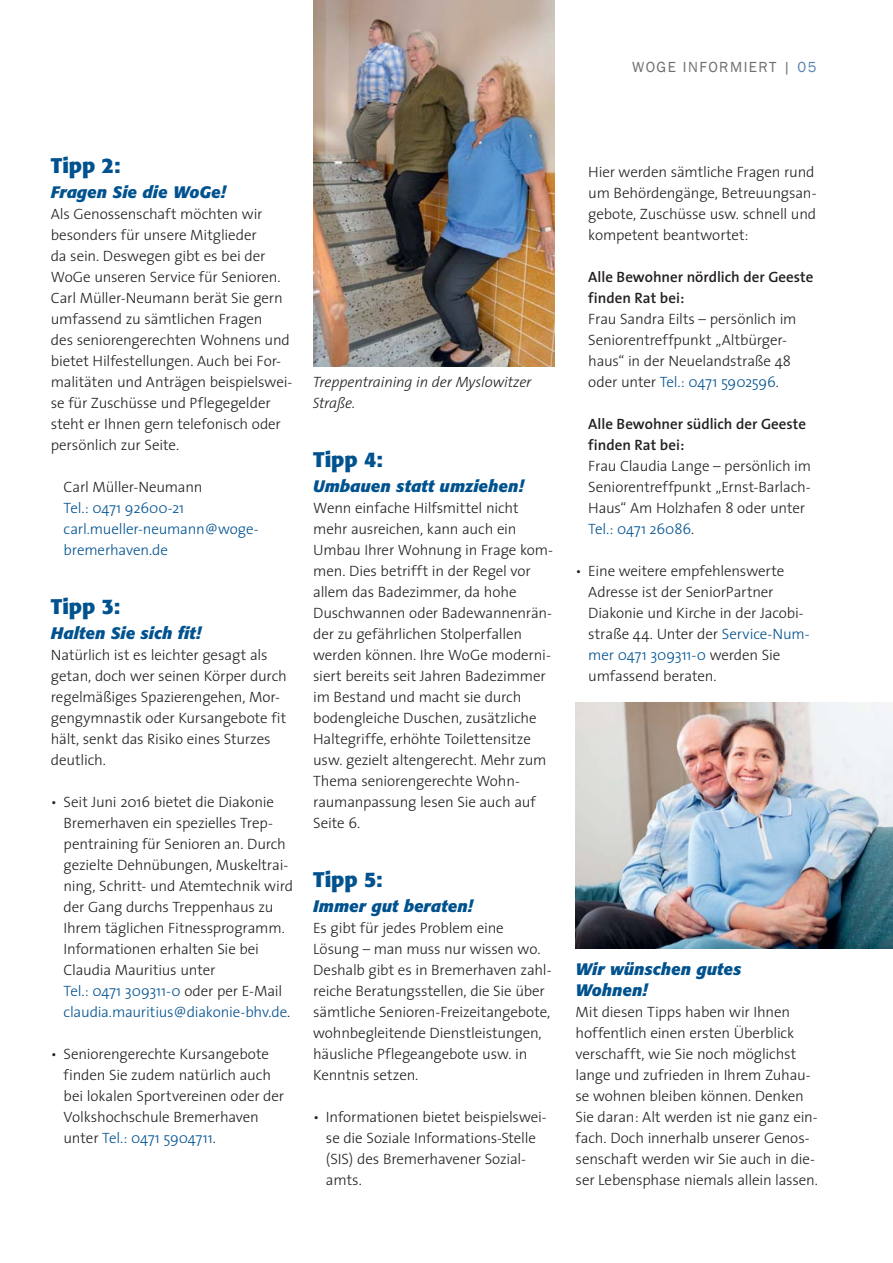
<style>
.page{position:relative;width:893px;height:1263px;background:#fff}
.page>*{position:absolute;margin:0;border:0;box-sizing:border-box;transform-origin:0 0}
.t1{font:700 21px "Formata BQ";color:#00528f}
.t2{font:italic 700 16.5px/21px "Formata BQ";color:#00528f}
.t3{font:300 15px/21px "The Sans";letter-spacing:-.01em;color:#231f20}
.t4{font:600 15px/21px "The Sans";color:#231f20}
.t5{font:300 15px/21px "The Sans";letter-spacing:-.015em;color:#00528f}
.t6{font:italic 300 15px/21px "The Sans";letter-spacing:-.01em;color:#231f20}
.t7{font:15px "Franklin Gothic";letter-spacing:.1em;color:#6d6f71}
.s1{color:#5982b3}
.s2{color:#00528f}
</style>
<div class="page">
<img style="left:575px;top:702px;width:317px;height:247px">
<img style="left:313px;top:0;width:241px;height:366px">
<p class="t7" style="left:632px;top:58px;width:186px">WOGE INFORMIERT | <span class="s1">05</span></p>
<h1 class="t1" style="left:51px;top:155px;width:71px">Tipp 2:</h1>
<p class="t2" style="left:51px;top:183px;width:176px">Fragen Sie die WoGe!</p>
<p class="t3" style="left:51px;top:205px;width:243px">Als Genossenschaft möchten wir besonders für unsere Mitglieder<br>da sein. Deswegen gibt es bei der WoGe unseren Service für Senioren.<br>Carl Müller-Neumann berät Sie gern umfassend zu sämtlichen Fragen<br>des seniorengerechten Wohnens und bietet Hilfestellungen. Auch bei For&shy;malitäten und Anträgen beispielswei&shy;se für Zuschüsse und Pflegegelder steht er Ihnen gern telefonisch oder persönlich zur Seite.</p>
<p class="t3" style="left:64px;top:478px;width:140px">Carl Müller-Neumann</p>
<p class="t5" style="left:64px;top:499px;width:196px">Tel.: 0471 92600-21 carl.mueller-neumann@woge&shy;bremerhaven.de</p>
<h1 class="t1" style="left:51px;top:596px;width:71px">Tipp 3:</h1>
<p class="t2" style="left:51px;top:624px;width:152px">Halten Sie sich fit!</p>
<p class="t3" style="left:51px;top:646px;width:237px">Natürlich ist es leichter gesagt als getan, doch wer seinen Körper durch regelmäßiges Spazierengehen, Mor&shy;gengymnastik oder Kursangebote fit hält, senkt das Risiko eines Sturzes deutlich.</p>
<p class="t3" style="left:64px;top:793px;width:231px;text-indent:-13px">• Seit Juni 2016 bietet die Diakonie Bremerhaven ein spezielles Trep&shy;pentraining für Senioren an. Durch gezielte Dehnübungen, Muskeltrai&shy;ning, Schritt- und Atemtechnik wird der Gang durchs Treppenhaus zu Ihrem täglichen Fitnessprogramm.<br>Informationen erhalten Sie bei Claudia Mauritius unter<br><span class="s2">Tel.: 0471 309311-0</span> oder per E-Mail <span class="s2">claudia.mauritius@diakonie-bhv.de</span>.</p>
<p class="t3" style="left:64px;top:1045px;width:222px;text-indent:-13px">• Seniorengerechte Kursangebote finden Sie zudem natürlich auch bei lokalen Sportvereinen oder der<br>Volkshochschule Bremerhaven unter <span class="s2">Tel.: 0471 5904711</span>.</p>
<p class="t6" style="left:313px;top:373px;width:220px">Treppentraining in der Myslowitzer<br>Straße.</p>
<h1 class="t1" style="left:313px;top:449px;width:71px">Tipp 4:</h1>
<p class="t2" style="left:313px;top:477px;width:212px">Umbauen statt umziehen!</p>
<p class="t3" style="left:313px;top:499px;width:241px">Wenn einfache Hilfsmittel nicht mehr ausreichen, kann auch ein<br>Umbau Ihrer Wohnung in Frage kom&shy;men. Dies betrifft in der Regel vor allem das Badezimmer, da hohe<br>Duschwannen oder Badewannenrän&shy;der zu gefährlichen Stolperfallen werden können. Ihre WoGe moderni&shy;siert bereits seit Jahren Badezimmer im Bestand und macht sie durch bodengleiche Duschen, zusätzliche<br>Haltegriffe, erhöhte Toilettensitze usw. gezielt altengerecht. Mehr zum<br>Thema seniorengerechte Wohn&shy;raumanpassung lesen Sie auch auf<br>Seite 6.</p>
<h1 class="t1" style="left:313px;top:869px;width:71px">Tipp 5:</h1>
<p class="t2" style="left:313px;top:897px;width:161px">Immer gut beraten!</p>
<p class="t3" style="left:313px;top:919px;width:240px">Es gibt für jedes Problem eine Lösung – man muss nur wissen wo.<br>Deshalb gibt es in Bremerhaven zahl&shy;reiche Beratungsstellen, die Sie über sämtliche Senioren-Freizeitangebote, wohnbegleitende Dienstleistungen, häusliche Pflegeangebote usw. in Kenntnis setzen.</p>
<p class="t3" style="left:326px;top:1108px;width:222px;text-indent:-13px">• Informationen bietet beispielswei&shy;se die Soziale Informations-Stelle (SIS) des Bremerhavener Sozial&shy;amts.</p>
<p class="t3" style="left:588px;top:163px;width:230px">Hier werden sämtliche Fragen rund um Behördengänge, Betreuungsan&shy;gebote, Zuschüsse usw. schnell und kompetent beantwortet:</p>
<p class="t4" style="left:588px;top:268px;width:227px">Alle Bewohner nördlich der Geeste finden Rat bei:</p>
<p class="t3" style="left:588px;top:310px;width:210px">Frau Sandra Eilts – persönlich im<br>Seniorentreffpunkt „Altbürger&shy;haus“ in der Neuelandstraße 48 oder unter <span class="s2">Tel.: 0471 5902596</span>.</p>
<p class="t4" style="left:588px;top:415px;width:219px">Alle Bewohner südlich der Geeste finden Rat bei:</p>
<p class="t3" style="left:588px;top:457px;width:224px">Frau Claudia Lange – persönlich im<br>Seniorentreffpunkt „Ernst-Barlach-<br>Haus“ Am Holzhafen 8 oder unter<br><span class="s2">Tel.: 0471 26086</span>.</p>
<p class="t3" style="left:588px;top:562px;width:223px;text-indent:-13px">• Eine weitere empfehlenswerte<br>Adresse ist der SeniorPartner<br>Diakonie und Kirche in der Jacobi&shy;straße 44. Unter der <span class="s2">Service-Num&shy;mer 0471 309311-0</span> werden Sie umfassend beraten.</p>
<p class="t2" style="left:575px;top:960px;width:167px">Wir wünschen gutes<br>Wohnen!</p>
<p class="t3" style="left:575px;top:1003px;width:244px">Mit diesen Tipps haben wir Ihnen hoffentlich einen ersten Überblick verschafft, wie Sie noch möglichst lange und zufrieden in Ihrem Zuhau&shy;se wohnen bleiben können. Denken Sie daran: Alt werden ist nie ganz ein&shy;fach. Doch innerhalb unserer Genos&shy;senschaft werden wir Sie auch in die&shy;ser Lebensphase niemals allein lassen.</p>
</div>
